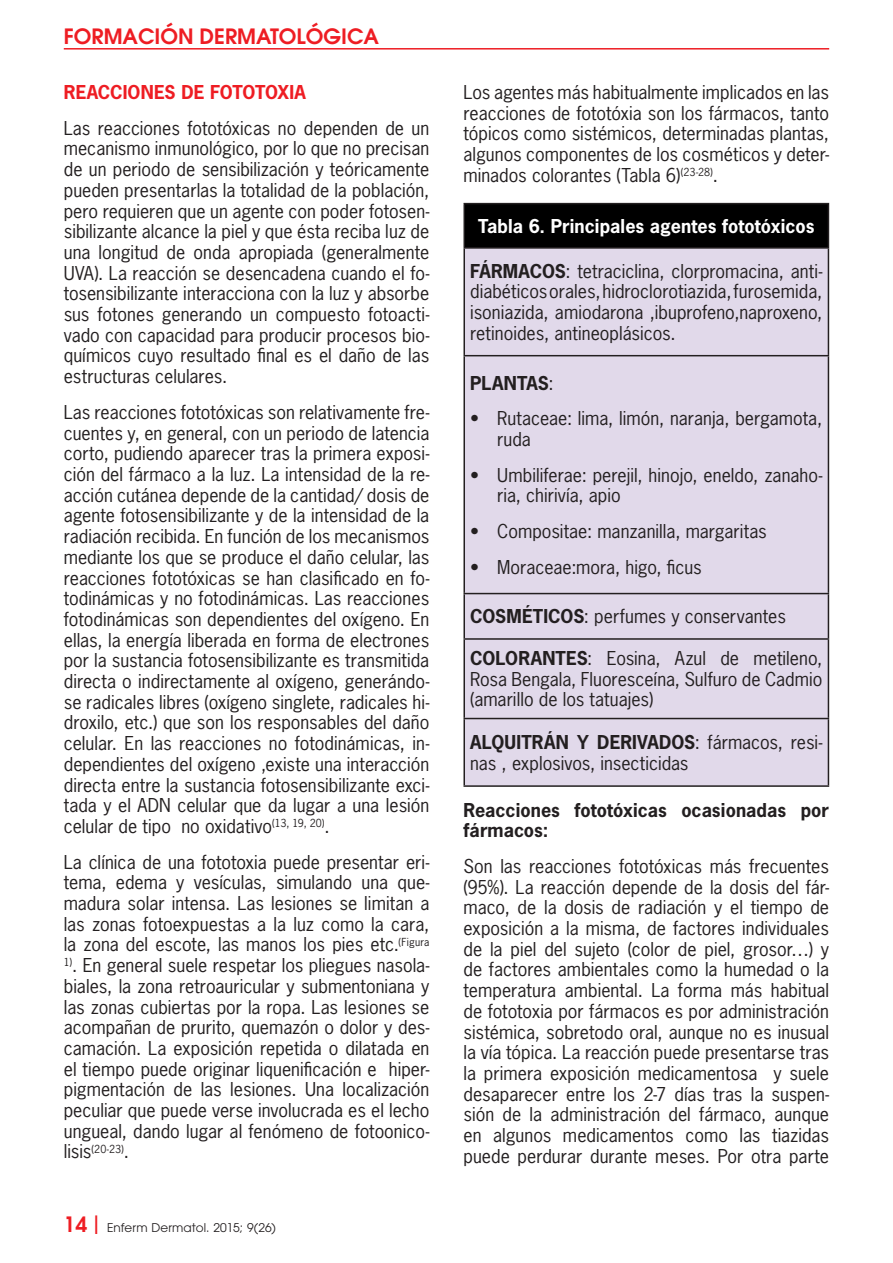
<style>
.page{position:relative;width:893px;height:1263px;background:#fff}
.page>*{position:absolute;margin:0;border:0;box-sizing:border-box;transform-origin:0 0}
.t1{font:600 21px "Avant Garde";color:#ee1d23}
.t2{font:18px/20.7px "News Gothic Std";color:#231f20;text-align:justify}
.t3{font:700 18px/20.7px "News Gothic Std";letter-spacing:.005em;color:#231f20}
.t4{font:700 18px "News Gothic Std";letter-spacing:.005em;color:#fff}
.t5{font:700 18px "News Gothic Std";letter-spacing:-.005em;color:#ee1d23}
.t6{font:12px "Avant Garde";color:#231f20}
.t7{font:10.5px "News Gothic Std";color:#231f20}
.s1{font-size:18px}
.s2{font-weight:700}
.s3{font-weight:400}
</style>
<div class="page">
<div style="left:464px;top:204px;width:364px;height:44px;background:#000"></div>
<div style="left:465px;top:249px;width:363px;height:536px;background:#e1d9ea"></div>
<hr style="left:463px;top:203px;width:366px;height:1px;background:#231f20">
<hr style="left:463px;top:204px;width:2px;height:43px;background:#231f20">
<hr style="left:828px;top:204px;width:1px;height:43px;background:#231f20">
<hr style="left:463px;top:247px;width:366px;height:2px;background:#231f20">
<hr style="left:463px;top:249px;width:2px;height:106px;background:#231f20">
<hr style="left:828px;top:249px;width:1px;height:106px;background:#231f20">
<hr style="left:463px;top:355px;width:366px;height:1px;background:#231f20">
<hr style="left:463px;top:356px;width:2px;height:237px;background:#231f20">
<hr style="left:828px;top:356px;width:1px;height:237px;background:#231f20">
<hr style="left:463px;top:593px;width:366px;height:1px;background:#231f20">
<hr style="left:463px;top:594px;width:2px;height:44px;background:#231f20">
<hr style="left:828px;top:594px;width:1px;height:44px;background:#231f20">
<hr style="left:463px;top:638px;width:366px;height:2px;background:#231f20">
<hr style="left:463px;top:640px;width:2px;height:78px;background:#231f20">
<hr style="left:828px;top:640px;width:1px;height:78px;background:#231f20">
<hr style="left:463px;top:718px;width:366px;height:1px;background:#231f20">
<hr style="left:463px;top:719px;width:2px;height:66px;background:#231f20">
<hr style="left:828px;top:719px;width:1px;height:66px;background:#231f20">
<hr style="left:463px;top:785px;width:366px;height:2px;background:#231f20">
<hr style="left:64px;top:48px;width:765px;height:2px;background:#ee1d23">
<p class="t1" style="left:64px;top:22px;width:317px">FORMACIÓN DERMATOLÓGICA</p>
<p class="t5" style="left:64px;top:80px;width:244px">REACCIONES DE FOTOTOXIA</p>
<p class="t2" style="left:64px;top:117px;width:367px">Las reacciones fototóxicas no dependen de un mecanismo inmunológico, por lo que no precisan de un periodo de sensibilización y teóricamente pueden presentarlas la totalidad de la población, pero requieren que un agente con poder fotosen&shy;sibilizante alcance la piel y que ésta reciba luz de una longitud de onda apropiada (generalmente UVA). La reacción se desencadena cuando el fo&shy;tosensibilizante interacciona con la luz y absorbe sus fotones generando un compuesto fotoacti&shy;vado con capacidad para producir procesos bio&shy;químicos cuyo resultado final es el daño de las estructuras celulares.</p>
<p class="t2" style="left:64px;top:402px;width:367px">Las reacciones fototóxicas son relativamente fre&shy;cuentes y, en general, con un periodo de latencia corto, pudiendo aparecer tras la primera exposi&shy;ción del fármaco a la luz. La intensidad de la re&shy;acción cutánea depende de la cantidad/ dosis de agente fotosensibilizante y de la intensidad de la radiación recibida. En función de los mecanismos mediante los que se produce el daño celular, las reacciones fototóxicas se han clasificado en fo&shy;todinámicas y no fotodinámicas. Las reacciones fotodinámicas son dependientes del oxígeno. En ellas, la energía liberada en forma de electrones por la sustancia fotosensibilizante es transmitida directa o indirectamente al oxígeno, generándo&shy;se radicales libres (oxígeno singlete, radicales hi&shy;droxilo, etc.) que son los responsables del daño celular. En las reacciones no fotodinámicas, in&shy;dependientes del oxígeno ,existe una interacción directa entre la sustancia fotosensibilizante exci&shy;tada y el ADN celular que da lugar a una lesión celular de tipo no oxidativo<sup>(13,</sup> <sup>19,</sup> <sup>20)</sup>.</p>
<p class="t2" style="left:64px;top:851px;width:367px">La clínica de una fototoxia puede presentar eri&shy;tema, edema y vesículas, simulando una que&shy;madura solar intensa. Las lesiones se limitan a las zonas fotoexpuestas a la luz como la cara, la zona del escote, las manos los pies etc.<sup>(Figura 1)</sup>. En general suele respetar los pliegues nasola&shy;biales, la zona retroauricular y submentoniana y las zonas cubiertas por la ropa. Las lesiones se acompañan de prurito, quemazón o dolor y des&shy;camación. La exposición repetida o dilatada en el tiempo puede originar liquenificación e hiper&shy;pigmentación de las lesiones. Una localización peculiar que puede verse involucrada es el lecho ungueal, dando lugar al fenómeno de fotoonico-</p>
<p class="t7" style="left:64px;top:1142px;width:67px"><span class="s1">lisis</span>(20-23)<span class="s1">.</span></p>
<p class="t1" style="left:64px;top:1211px;width:36px">14 ❘</p>
<p class="t6" style="left:107px;top:1221px;width:170px">Enferm Dermatol. 2015; 9(26)</p>
<p class="t2" style="left:463px;top:82px;width:367px">Los agentes más habitualmente implicados en las reacciones de fototóxia son los fármacos, tanto tópicos como sistémicos, determinadas plantas, algunos componentes de los cosméticos y deter&shy;minados colorantes (Tabla 6)<sup>(23-28)</sup>.</p>
<p class="t4" style="left:478px;top:214px;width:338px">Tabla 6. Principales agentes fototóxicos</p>
<p class="t2" style="left:470px;top:260px;width:354px"><span class="s2">FÁRMACOS</span>: tetraciclina, clorpromacina, anti&shy;diabéticos orales, hidroclorotiazida, furosemida, isoniazida, amiodarona ,ibuprofeno,naproxeno, retinoides, antineoplásicos.</p>
<p class="t3" style="left:470px;top:372px;width:85px">PLANTAS<span class="s3">:</span></p>
<p class="t2" style="left:497px;top:408px;width:327px;text-indent:-27px">• Rutaceae: lima, limón, naranja, bergamota, ruda</p>
<p class="t2" style="left:497px;top:464px;width:327px;text-indent:-27px">• Umbiliferae: perejil, hinojo, eneldo, zanaho&shy;ria, chirivía, apio</p>
<p class="t2" style="left:470px;top:521px;width:298px">• Compositae: manzanilla, margaritas</p>
<p class="t2" style="left:470px;top:556px;width:233px">• Moraceae:mora, higo, ficus</p>
<p class="t2" style="left:470px;top:606px;width:317px"><span class="s2">COSMÉTICOS</span>: perfumes y conservantes</p>
<p class="t2" style="left:470px;top:648px;width:354px"><span class="s2">COLORANTES</span>: Eosina, Azul de metileno, Rosa Bengala, Fluoresceína, Sulfuro de Cadmio (amarillo de los tatuajes)</p>
<p class="t2" style="left:470px;top:732px;width:354px"><span class="s2">ALQUITRÁN Y DERIVADOS</span>: fármacos, resi&shy;nas , explosivos, insecticidas</p>
<p class="t3" style="left:463px;top:799px;width:367px">Reacciones fototóxicas ocasionadas por fármacos:</p>
<p class="t2" style="left:463px;top:856px;width:367px">Son las reacciones fototóxicas más frecuentes (95%). La reacción depende de la dosis del fár&shy;maco, de la dosis de radiación y el tiempo de exposición a la misma, de factores individuales de la piel del sujeto (color de piel, grosor…) y de factores ambientales como la humedad o la temperatura ambiental. La forma más habitual de fototoxia por fármacos es por administración sistémica, sobretodo oral, aunque no es inusual la vía tópica. La reacción puede presentarse tras la primera exposición medicamentosa y suele desaparecer entre los 2-7 días tras la suspen&shy;sión de la administración del fármaco, aunque en algunos medicamentos como las tiazidas puede perdurar durante meses. Por otra parte</p>
</div>
